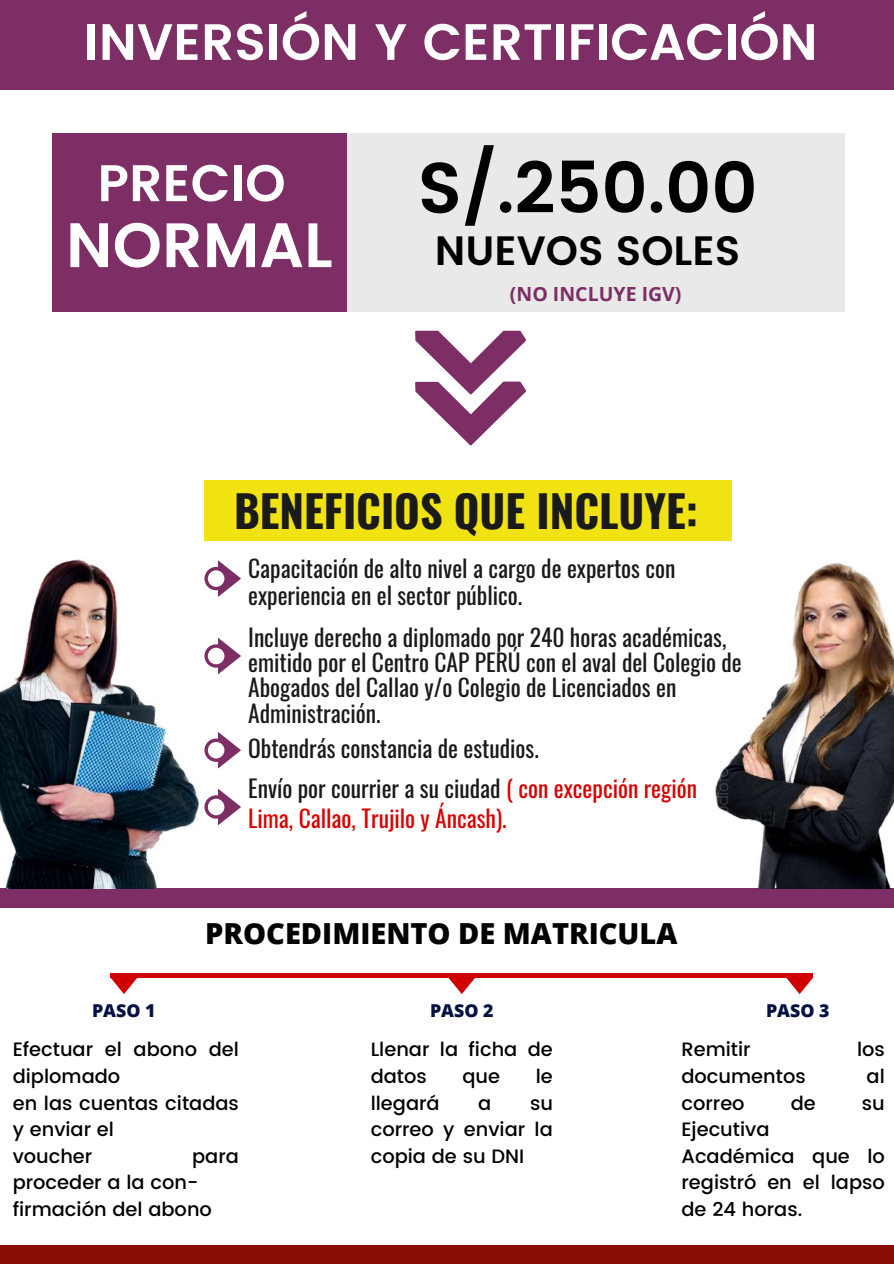
<style>
.page{position:relative;width:894px;height:1264px;background:#fff}
.page>*{position:absolute;margin:0;border:0;box-sizing:border-box;transform-origin:0 0}
.t1{font:600 71.4px "Poppins";color:#000}
.t2{font:600 62.7px "Poppins";color:#fff}
.t3{font:600 51.45px "Poppins";color:#fff}
.t4{font:600 51px "Poppins";color:#fff}
.t5{font:700 43.95px "Oswald";color:#1a1a1a}
.t6{font:600 40.95px "Poppins";color:#000}
.t7{font:800 28.95px "Open Sans";color:#020301}
.t8{font:23.55px/25.3px "Oswald";color:#1a1a1a}
.t9{font:23.55px/30.3px "Oswald";color:#db0000}
.t10{font:700 19.5px "Open Sans";color:#7d2f65}
.t11{font:500 19.35px/26.5px "Poppins";color:#000}
.t12{font:800 17.7px "Open Sans";color:#041143}
.s1{color:#1a1a1a}
</style>
<div class="page">
<div style="left:0;top:0;width:893px;height:89px;background:#7d2f65"></div>
<div style="left:0;top:1244px;width:893px;height:19px;background:#8b0e06"></div>
<div style="left:347px;top:133px;width:497px;height:178px;background:#e9e9e9"></div>
<div style="left:52px;top:133px;width:294px;height:178px;background:#7d2f65"></div>
<svg style="left:111px;top:977px;width:26px;height:17px"></svg>
<svg style="left:448px;top:977px;width:27px;height:17px"></svg>
<svg style="left:786px;top:977px;width:26px;height:17px"></svg>
<div style="left:111px;top:972px;width:701px;height:5px;background:#d10000"></div>
<div style="left:0;top:888px;width:893px;height:20px;background:#7d2f65"></div>
<div style="left:204px;top:480px;width:527px;height:61px;background:#f1e211"></div>
<svg style="left:208px;top:560px;width:33px;height:37px"></svg>
<img style="left:715px;top:563px;width:178px;height:325px">
<svg style="left:208px;top:637px;width:33px;height:37px"></svg>
<svg style="left:208px;top:732px;width:33px;height:36px"></svg>
<svg style="left:208px;top:788px;width:33px;height:37px"></svg>
<img style="left:0;top:559px;width:208px;height:329px">
<svg style="left:415px;top:331px;width:111px;height:114px"></svg>
<h3 class="t4" style="left:84px;top:12px;width:735px">INVERSIÓN Y CERTIFICACIÓN</h3>
<h3 class="t3" style="left:97px;top:153px;width:190px">PRECIO</h3>
<h2 class="t2" style="left:66px;top:209px;width:268px">NORMAL</h2>
<h1 class="t1" style="left:417px;top:146px;width:341px">S/.250.00</h1>
<h3 class="t6" style="left:434px;top:226px;width:307px">NUEVOS SOLES</h3>
<p class="t10" style="left:509px;top:280px;width:173px">(NO INCLUYE IGV)</p>
<h3 class="t5" style="left:234px;top:476px;width:465px">BENEFICIOS QUE INCLUYE:</h3>
<p class="t8" style="left:248px;top:554px;width:428px;line-height:26.5px">Capacitación de alto nivel a cargo de expertos con experiencia en el sector público.</p>
<p class="t8" style="left:248px;top:623px;width:495px">Incluye derecho a diplomado por 240 horas académicas, emitido por el Centro CAP PERÚ con el aval del Colegio de Abogados del Callao y/o Colegio de Licenciados en Administración.</p>
<p class="t8" style="left:248px;top:734px;width:292px">Obtendrás constancia de estudios.</p>
<p class="t9" style="left:248px;top:772px;width:450px"><span class="s1">Envío por courrier a su ciudad</span> ( con excepción región<br>Lima, Callao, Trujilo y Áncash).</p>
<p class="t7" style="left:205px;top:912px;width:473px">PROCEDIMIENTO DE MATRICULA</p>
<p class="t12" style="left:92px;top:997px;width:65px">PASO 1</p>
<p class="t12" style="left:430px;top:997px;width:65px">PASO 2</p>
<p class="t12" style="left:765px;top:997px;width:65px">PASO 3</p>
<p class="t11" style="left:13px;top:1036px;width:228px">Efectuar el abono del diplomado<br>en las cuentas citadas y enviar el<br>voucher</p>
<p class="t11" style="left:370px;top:1036px;width:184px">Llenar la ficha de datos</p>
<p class="t11" style="left:681px;top:1036px;width:71px">Remitir</p>
<p class="t11" style="left:856px;top:1036px;width:29px">los</p>
<p class="t11" style="left:681px;top:1063px;width:126px">documentos</p>
<p class="t11" style="left:866px;top:1063px;width:20px">al</p>
<p class="t11" style="left:681px;top:1089px;width:65px">correo</p>
<p class="t11" style="left:790px;top:1089px;width:27px">de</p>
<p class="t11" style="left:861px;top:1089px;width:24px">su</p>
<p class="t11" style="left:681px;top:1116px;width:205px">Ejecutiva<br>Académica que lo registró en el lapso de 24 horas.</p>
<p class="t11" style="left:462px;top:1063px;width:39px">que</p>
<p class="t11" style="left:535px;top:1063px;width:19px">le</p>
<p class="t11" style="left:370px;top:1089px;width:70px">llegará</p>
<p class="t11" style="left:478px;top:1089px;width:15px">a</p>
<p class="t11" style="left:370px;top:1089px;width:184px;text-align:justify;text-indent:159px">su correo y enviar la copia de su DNI</p>
<p class="t11" style="left:13px;top:1142px;width:228px;text-indent:179px">para proceder a la con&shy;firmación del abono</p>
</div>
